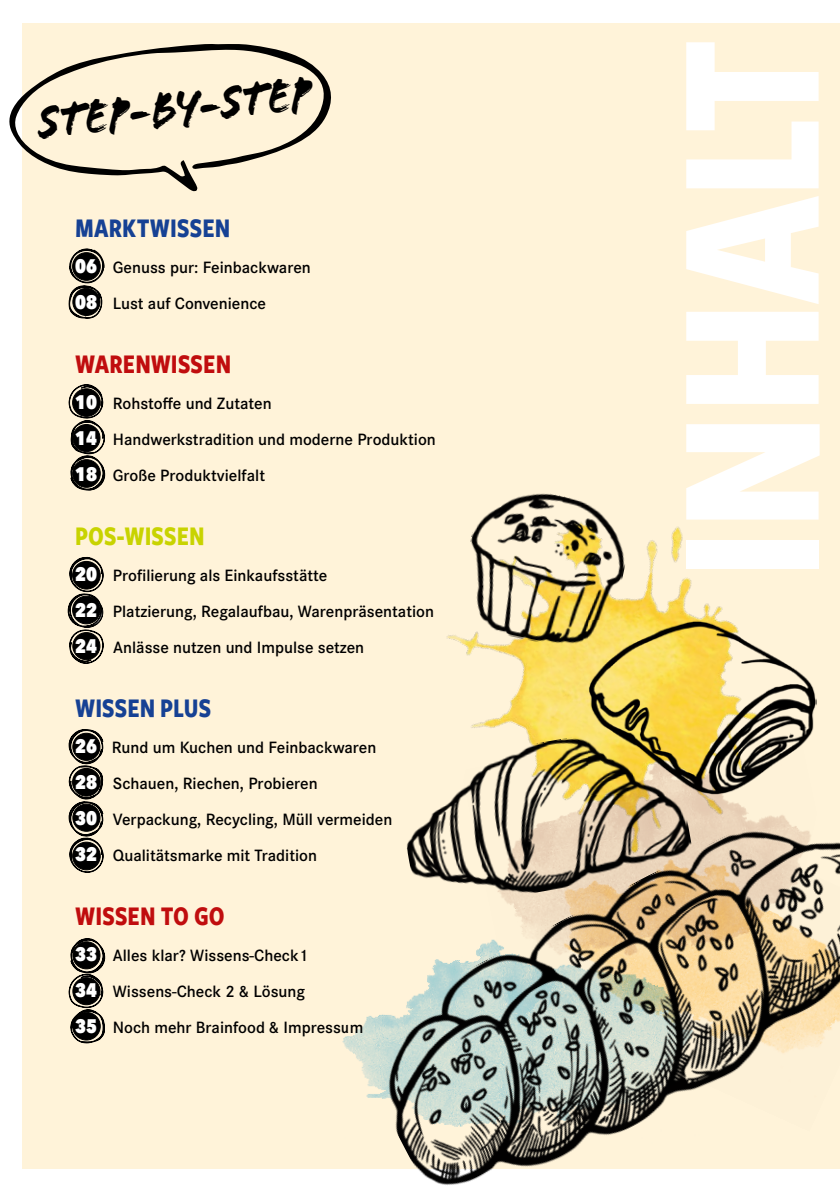
<style>
.page{position:relative;width:840px;height:1191px;background:#fff}
.page>*{position:absolute;margin:0;border:0;box-sizing:border-box;transform-origin:0 0}
.t1{font:700 211.6px "Freight Sans Cnd Pro";letter-spacing:-.02em;color:#fff;scale:.9 1}
.t2{font:50.6px "Flood Std";color:#000;scale:.85 1}
.t3{font:700 28px "Freight Sans Cnd Pro";letter-spacing:.005em;color:#164194;scale:.9 1}
.t4{font:700 28px "Freight Sans Cnd Pro";letter-spacing:.005em;color:#c00d0e;scale:.9 1}
.t5{font:700 28px "Freight Sans Cnd Pro";color:#c8d300;scale:.9 1}
.t6{font:600 17px/36px "Corporate S Pro";color:#000}
.s1{font-family:"Avenir Next Condensed";font-weight:800;font-size:19.6px;color:#fff}
</style>
<div class="page">
<div style="left:23px;top:23px;width:816px;height:1145px;background:#fff3d9"></div>
<svg style="left:9px;top:44px;width:322px;height:147px"></svg>
<svg style="left:69px;top:248px;width:35px;height:71px"></svg>
<svg style="left:69px;top:384px;width:37px;height:106px"></svg>
<svg style="left:67px;top:557px;width:36px;height:107px"></svg>
<svg style="left:69px;top:938px;width:37px;height:105px"></svg>
<svg style="left:68px;top:729px;width:35px;height:143px"></svg>
<img style="left:447px;top:527px;width:370px;height:173px">
<img style="left:488px;top:700px;width:329px;height:20px">
<img style="left:471px;top:720px;width:117px;height:57px">
<img style="left:452px;top:493px;width:184px;height:163px">
<img style="left:588px;top:620px;width:228px;height:157px">
<img style="left:345px;top:777px;width:494px;height:408px">
<h2 class="t2" style="left:35px;top:93px;width:325px;rotate:-6deg">STEP-BY-STEP</h2>
<h3 class="t3" style="left:75px;top:209px;width:174px">MARKTWISSEN</h3>
<p class="t6" style="left:75px;top:248px;width:237px"><span class="s1">06</span> Genuss pur: Feinbackwaren<br><span class="s1">08</span> Lust auf Convenience</p>
<h3 class="t4" style="left:75px;top:345px;width:175px">WARENWISSEN</h3>
<p class="t6" style="left:75px;top:384px;width:362px"><span class="s1">10</span> Rohstoffe und Zutaten<br><span class="s1">14</span> Handwerkstradition und moderne Produktion<br><span class="s1">18</span> Große Produktvielfalt</p>
<h3 class="t5" style="left:75px;top:517px;width:145px">POS-WISSEN</h3>
<p class="t6" style="left:75px;top:556px;width:360px"><span class="s1">20</span> Profilierung als Einkaufsstätte<br><span class="s1">22</span> Platzierung, Regalaufbau, Warenpräsentation<br><span class="s1">24</span> Anlässe nutzen und Impulse setzen</p>
<h3 class="t3" style="left:75px;top:689px;width:152px">WISSEN PLUS</h3>
<p class="t6" style="left:75px;top:728px;width:318px"><span class="s1">26</span> Rund um Kuchen und Feinbackwaren <span class="s1">28</span> Schauen, Riechen, Probieren<br><span class="s1">30</span> Verpackung, Recycling, Müll vermeiden <span class="s1">32</span> Qualitätsmarke mit Tradition</p>
<h3 class="t4" style="left:75px;top:897px;width:168px">WISSEN TO GO</h3>
<p class="t6" style="left:75px;top:936px;width:290px"><span class="s1">33</span> Alles klar? Wissens-Check1<br><span class="s1">34</span> Wissens-Check 2 &amp; Lösung<br><span class="s1">35</span> Noch mehr Brainfood &amp; Impressum</p>
<h1 class="t1" style="left:604px;top:580px;width:604px;rotate:-90deg">INHALT</h1>
</div>
